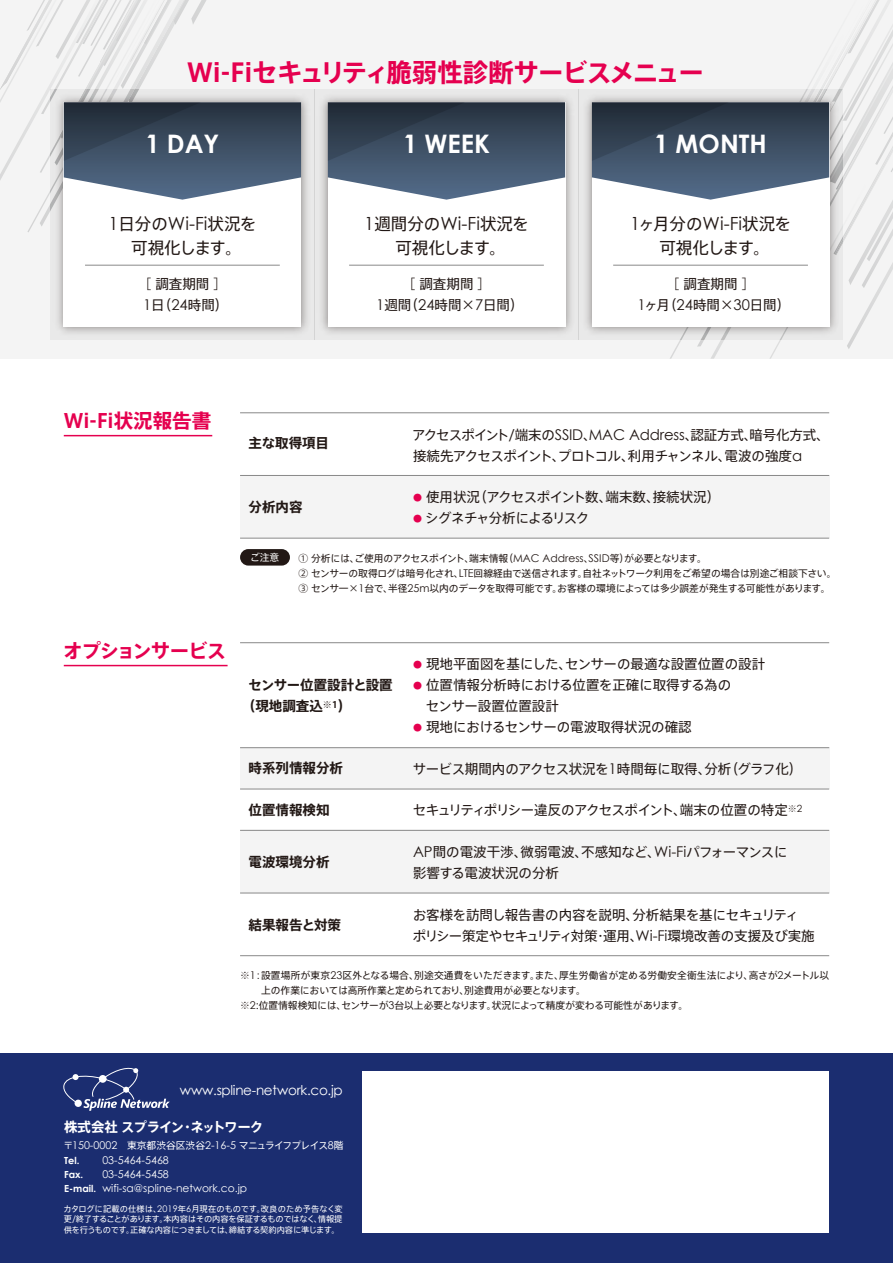
<style>
.page{position:relative;width:893px;height:1263px;background:#fff}
.page>*{position:absolute;margin:0;border:0;box-sizing:border-box;transform-origin:0 0}
.t1{font:700 25.5px "Axis Pro N";letter-spacing:-.04em;color:#e5004f}
.t2{font:700 25.5px "Century Gothic";color:#fff}
.t3{font:700 19.5px "Axis Pro N";color:#e5004f}
.t4{font:700 19.5px "Axis Pro N";letter-spacing:-.055em;color:#e5004f}
.t5{font:18.15px "Century Gothic";color:#221815}
.t6{font:16.5px/24px "Axis Pro N";letter-spacing:-.01em;color:#221815;text-align:center}
.t7{font:13.5px/21px "Axis Pro N";letter-spacing:-.01em;color:#221815;text-align:center}
.t8{font:13.5px/21px "Axis Pro N";letter-spacing:-.035em;color:#221815}
.t9{font:700 13.5px/21px "Axis Pro N";color:#221815}
.t10{font:13.5px "Axis Pro N";letter-spacing:-.04em;color:#221815}
.t11{font:13.5px "Axis Pro N";letter-spacing:-.03em;color:#221815}
.t12{font:13.5px "Century Gothic";letter-spacing:-.02em;color:#fff}
.t13{font:700 13.5px "Axis Pro N";letter-spacing:-.065em;color:#fff}
.t14{font:13.5px "Axis Pro N";letter-spacing:-.065em;color:#221815}
.t15{font:10.8px/14.2px "Century Gothic";color:#fff}
.t16{font:9.75px/15px "Axis Pro N";letter-spacing:-.01em;color:#221815}
.t17{font:9.75px "Axis Pro N";letter-spacing:.015em;color:#221815}
.t18{font:9.75px "Axis Pro N";letter-spacing:-.05em;color:#fff}
.t19{font:700 9.75px "Century Gothic";color:#fff}
.t20{font:9.75px "Axis Pro N";letter-spacing:-.03em;color:#fff}
.t21{font:8.25px/10.5px "Axis Pro N";letter-spacing:-.04em;color:#fff;text-align:justify}
.s1{font-family:"Axis Pro N";font-size:16.5px}
.s2{font-family:"Century Gothic";font-size:14.85px}
.s3{font-family:"Century Gothic";font-size:18.15px}
.s4{font-size:9px;color:#e5004f}
.s5{font-family:"Century Gothic";font-size:10.8px}
.s6{font-weight:700;font-size:9.75px}
.s7{font-family:"Century Gothic";font-size:9.15px}
</style>
<div class="page">
<div style="left:0;top:0;width:893px;height:359px;background:#f4f4f4"></div>
<img style="left:51px;top:89px;width:541px;height:251px">
<div style="left:64px;top:102px;width:237px;height:225px;background:#fff"></div>
<svg style="left:0;top:0;width:301px;height:232px"></svg>
<hr style="left:85px;top:265px;width:195px;height:1px;background:#898989">
<div style="left:328px;top:102px;width:237px;height:225px;background:#fff"></div>
<svg style="left:328px;top:102px;width:237px;height:98px;background:#516072"></svg>
<hr style="left:349px;top:265px;width:195px;height:1px;background:#898989">
<svg style="left:592px;top:0;width:301px;height:359px"></svg>
<hr style="left:613px;top:265px;width:195px;height:1px;background:#898989">
<hr style="left:64px;top:435px;width:148px;height:1px;background:#e5004f">
<div style="left:240px;top:475px;width:589px;height:63px;background:#f4f4f4"></div>
<hr style="left:240px;top:412px;width:589px;height:1px;background:#898989">
<hr style="left:240px;top:475px;width:589px;height:1px;background:#898989">
<hr style="left:240px;top:538px;width:589px;height:1px;background:#898989">
<div style="left:240px;top:549px;width:50px;height:17px;background:#221815;border-radius:8px"></div>
<hr style="left:64px;top:665px;width:164px;height:1px;background:#e5004f">
<div style="left:240px;top:830px;width:589px;height:63px;background:#f4f4f4"></div>
<div style="left:240px;top:748px;width:589px;height:41px;background:#f4f4f4"></div>
<hr style="left:240px;top:830px;width:589px;height:1px;background:#898989">
<hr style="left:240px;top:893px;width:589px;height:1px;background:#898989">
<hr style="left:240px;top:642px;width:589px;height:1px;background:#898989">
<hr style="left:240px;top:747px;width:589px;height:1px;background:#898989">
<hr style="left:240px;top:955px;width:589px;height:1px;background:#898989">
<hr style="left:240px;top:789px;width:589px;height:1px;background:#898989">
<div style="left:0;top:1053px;width:893px;height:210px;background:#1b2d70"></div>
<div style="left:363px;top:1071px;width:466px;height:162px;background:#fff"></div>
<svg style="left:63px;top:1067px;width:107px;height:44px"></svg>
<h1 class="t1" style="left:187px;top:60px;width:518px">Wi-Fiセキュリティ脆弱性診断サービスメニュー</h1>
<h1 class="t2" style="left:145px;top:127px;width:75px">1 DAY</h1>
<h3 class="t5" style="left:109px;top:213px;width:149px">1<span class="s1">日分の</span>Wi-Fi<span class="s1">状況を</span></h3>
<p class="t6" style="left:131px;top:236px;width:112px">可視化します。</p>
<p class="t7" style="left:138px;top:273px;width:92px">［調査期間］<br><span class="s2">1</span>日（<span class="s2">24</span>時間）</p>
<h1 class="t2" style="left:403px;top:127px;width:88px">1 WEEK</h1>
<p class="t6" style="left:364px;top:212px;width:166px"><span class="s3">1</span>週間分の<span class="s3">Wi-Fi</span>状況を可視化します。</p>
<p class="t7" style="left:376px;top:273px;width:149px">［調査期間］<br><span class="s2">1</span>週間（<span class="s2">24</span>時間×<span class="s2">7</span>日間）</p>
<h1 class="t2" style="left:654px;top:127px;width:114px">1 MONTH</h1>
<p class="t6" style="left:630px;top:212px;width:163px"><span class="s3">1</span>ヶ月分の<span class="s3">Wi-Fi</span>状況を可視化します。</p>
<p class="t7" style="left:638px;top:273px;width:154px">［調査期間］<br><span class="s2">1</span>ヶ月（<span class="s2">24</span>時間×<span class="s2">30</span>日間）</p>
<h2 class="t3" style="left:64px;top:411px;width:149px">Wi-Fi状況報告書</h2>
<p class="t9" style="left:249px;top:432px;width:82px">主な取得項目</p>
<p class="t8" style="left:412px;top:424px;width:419px">アクセスポイント<span class="s2">/</span>端末の<span class="s2">SSID</span>、<span class="s2">MAC Address</span>、認証方式、暗号化方式、接続先アクセスポイント、プロトコル、利用チャンネル、電波の強度<span class="s2">a</span></p>
<p class="t7" style="left:413px;top:487px;width:309px"><span class="s4">●</span> 使用状況（アクセスポイント数、端末数、接続状況）</p>
<p class="t14" style="left:413px;top:511px;width:178px"><span class="s4">●</span> シグネチャ分析によるリスク</p>
<p class="t9" style="left:249px;top:496px;width:55px">分析内容</p>
<p class="t20" style="left:250px;top:552px;width:31px">ご注意</p>
<p class="t16" style="left:298px;top:551px;width:539px">① 分析には、ご使用のアクセスポイント、端末情報（<span class="s5">MAC Address</span>、<span class="s5">SSID</span>等）が必要となります。<br>② センサーの取得ログは暗号化され、<span class="s5">LTE</span>回線経由で送信されます。自社ネットワーク利用をご希望の場合は別途ご相談下さい。<br>③ センサ一×<span class="s5">1</span>台で、半径<span class="s5">25m</span>以内のデータを取得可能です。お客様の環境によっては多少誤差が発生する可能性があります。</p>
<h2 class="t4" style="left:63px;top:641px;width:165px">オプションサービス</h2>
<p class="t9" style="left:242px;top:674px;width:152px;text-indent:7px">センサー位置設計と設置（現地調査込<sup>※1</sup>）</p>
<p class="t7" style="left:413px;top:654px;width:354px"><span class="s4">●</span> 現地平面図を基にした、センサーの最適な設置位置の設計</p>
<p class="t7" style="left:426px;top:675px;width:307px;text-align:left;text-indent:-13px"><span class="s4">●</span> 位置情報分析時における位置を正確に取得する為のセンサー設置位置設計</p>
<p class="t7" style="left:413px;top:717px;width:280px"><span class="s4">●</span> 現地におけるセンサーの電波取得状況の確認</p>
<p class="t9" style="left:249px;top:758px;width:96px">時系列情報分析</p>
<p class="t9" style="left:249px;top:799px;width:82px">位置情報検知</p>
<p class="t10" style="left:413px;top:803px;width:391px">セキュリティポリシー違反のアクセスポイント、端末の位置の特定<sup>※</sup><sup>2</sup></p>
<p class="t11" style="left:413px;top:762px;width:391px">サービス期間内のアクセス状況を<span class="s2">1</span>時間毎に取得、分析（グラフ化）</p>
<p class="t9" style="left:249px;top:851px;width:82px">電波環境分析</p>
<p class="t9" style="left:249px;top:914px;width:94px">結果報告と対策</p>
<p class="t7" style="left:413px;top:841px;width:376px;text-align:left"><span class="s2">AP</span>間の電波干渉、微弱電波、不感知など、<span class="s2">Wi-Fi</span>パフォーマンスに影響する電波状況の分析</p>
<p class="t7" style="left:413px;top:904px;width:404px;text-align:left">お客様を訪問し報告書の内容を説明、分析結果を基にセキュリティポリシー策定やセキュリティ対策・運用、<span class="s2">Wi-Fi</span>環境改善の支援及び実施</p>
<p class="t17" style="left:240px;top:970px;width:591px">※<span class="s5">1</span>：設置場所が東京<span class="s5">23</span>区外となる場合、別途交通費をいただきます。また、厚生労働省が定める労働安全衛生法により、高さが<span class="s5">2</span>メートル以</p>
<p class="t16" style="left:261px;top:983px;width:326px">上の作業においては高所作業と定められており、別途費用が必要となります。</p>
<p class="t16" style="left:240px;top:998px;width:450px">※<span class="s5">2:</span>位置情報検知には、センサーが<span class="s5">3</span>台以上必要となります。状況によって精度が変わる可能性があります。</p>
<p class="t12" style="left:180px;top:1082px;width:164px">www.spline-network.co.jp</p>
<p class="t13" style="left:64px;top:1120px;width:201px">株式会社 スプライン・ネットワーク</p>
<p class="t18" style="left:63px;top:1141px;width:282px">〒<span class="s5">150-0002</span>　東京都渋谷区渋谷<span class="s5">2-16-5</span> マニュライフプレイス<span class="s5">8</span>階</p>
<p class="t19" style="left:64px;top:1154px;width:17px">Tel.</p>
<p class="t15" style="left:102px;top:1152px;width:68px">03-5464-5468</p>
<p class="t19" style="left:64px;top:1168px;width:21px">Fax.</p>
<p class="t15" style="left:64px;top:1167px;width:185px;text-indent:38px">03-5464-5458<br><span class="s6">E-mail.</span> wifi-sa@spline-network.co.jp</p>
<p class="t21" style="left:63px;top:1203px;width:281px">カタログに記載の仕様は、<span class="s7">2019</span>年<span class="s7">6</span>月現在のものです。改良のため予告なく変更<span class="s7">/</span>終了することがあります。本内容はその内容を保証するものではなく、情報提供を行うものです。正確な内容につきましては、締結する契約内容に準じます。</p>
</div>
